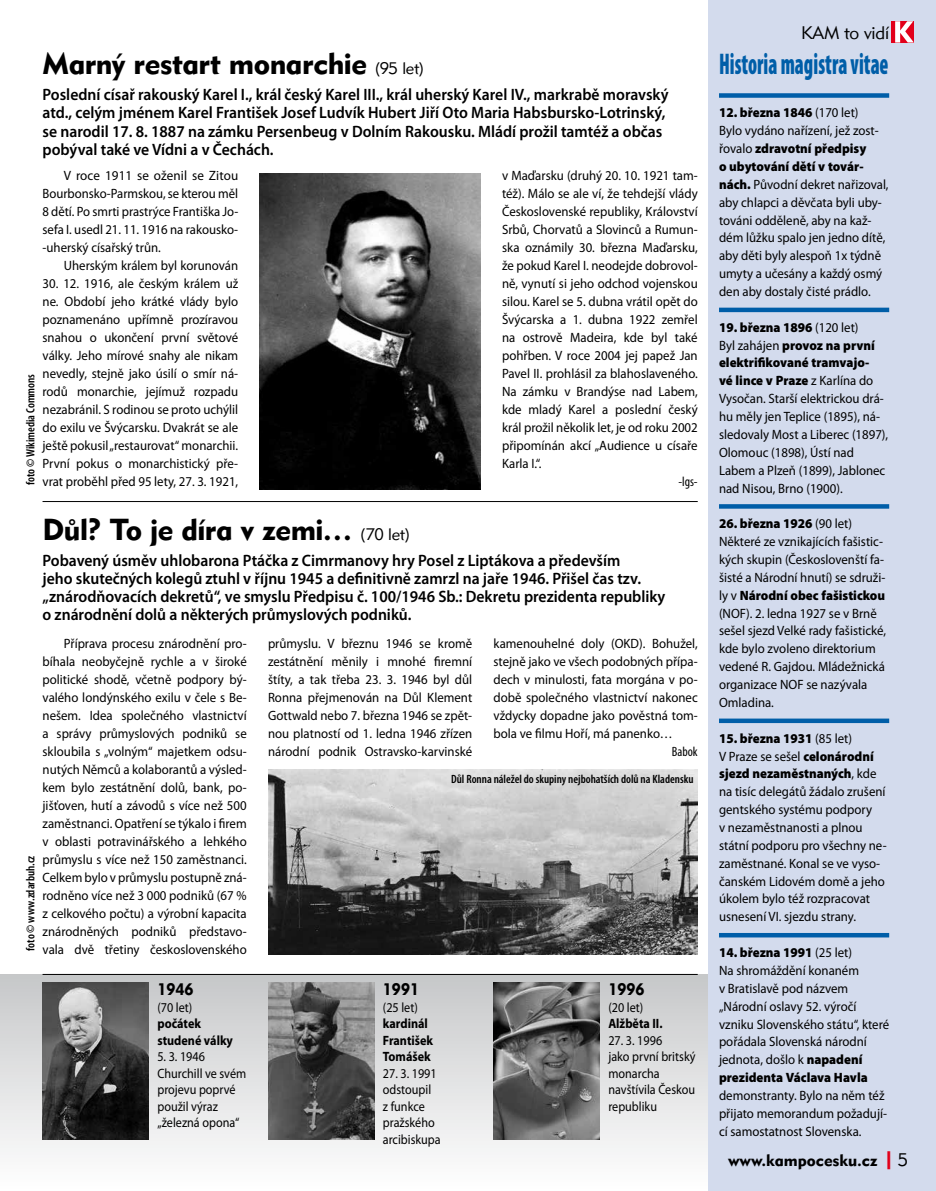
<style>
.page{position:relative;width:936px;height:1191px;background:#fff}
.page>*{position:absolute;margin:0;border:0;box-sizing:border-box;transform-origin:0 0}
.t1{font:30px "Geometric 415 AT Black A";letter-spacing:-.015em;color:#000}
.t2{font:900 condensed 30px "Myriad Pro";color:#005ea8;scale:.67 1}
.t3{font:18px "Geometric 415 AT Lite A";letter-spacing:-.01em;color:#000}
.t4{font:600 16.5px/18px "Myriad Pro";color:#000;scale:.95 1}
.t5{font:16.5px "Geometric 415 AT Black A";color:#000}
.t6{font:16.5px "Geometric 415 AT Black A";color:#000;scale:.95 1}
.t7{font:13.5px/18px "Myriad Pro";color:#000;scale:.95 1}
.t8{font:13.5px/16.5px "Myriad Pro";color:#000;scale:.9 1}
.t9{font:13.5px/18px "Myriad Pro";color:#000;text-align:justify}
.t10{font:700 13.5px/16.5px "Myriad Pro";color:#000;scale:.9 1}
.t11{font:condensed 13.5px "Myriad Pro";color:#000}
.t12{font:600 condensed 12px "Myriad Pro";color:#000}
.s1{font-family:"Geometric 415 AT Lite A";font-size:16.5px}
.s2{font-weight:900}
.s3{font-size:18px;color:#e2001a}
.s4{font-family:"Geometric 415 AT Lite A";font-size:18px}
</style>
<div class="page">
<div style="left:0;top:974px;width:708px;height:217px;background:linear-gradient(to bottom,#c5c6c8,#fff)"></div>
<div style="left:708px;top:0;width:227px;height:1191px;background:#d3dbed"></div>
<hr style="left:43px;top:974px;width:654px;height:1px;background:#000">
<img style="left:493px;top:982px;width:107px;height:158px">
<img style="left:268px;top:982px;width:106px;height:158px">
<img style="left:43px;top:982px;width:106px;height:158px">
<hr style="left:719px;top:308px;width:170px;height:4px;background:#005ea8">
<svg style="left:719px;top:504px;width:170px;height:4px"></svg>
<div style="left:719px;top:718px;width:170px;height:5px;background:#005ea8"></div>
<hr style="left:719px;top:933px;width:170px;height:4px;background:#005ea8">
<img style="left:268px;top:770px;width:429px;height:185px">
<img style="left:259px;top:173px;width:221px;height:316px">
<hr style="left:43px;top:501px;width:654px;height:1px;background:#000">
<svg style="left:719px;top:21px;width:194px;height:77px"></svg>
<h1 class="t1" style="left:43px;top:45px;width:383px">Marný restart monarchie <span class="s1">(95 let)</span></h1>
<p class="t4" style="left:43px;top:85px;width:660px">Poslední císař rakouský Karel I., král český Karel III., král uherský Karel IV., markrabě moravský atd., celým jménem Karel František Josef Ludvík Hubert Jiří Oto Maria Habsbursko-Lotrinský, se narodil 17. 8. 1887 na zámku Persenbeug v Dolním Rakousku. Mládí prožil tamtéž a občas pobýval také ve Vídni a v Čechách.</p>
<p class="t9" style="left:43px;top:166px;width:197px;text-indent:21px">V roce 1911 se oženil se Zitou Bourbonsko-Parmskou, se kterou měl 8 dětí. Po smrti prastrýce Františka Jo&shy;sefa I. usedl 21. 11. 1916 na rakousko--uherský císařský trůn.</p>
<p class="t7" style="left:64px;top:256px;width:185px">Uherským králem byl korunován</p>
<p class="t7" style="left:43px;top:274px;width:207px;text-align:justify">30. 12. 1916, ale českým králem už ne. Období jeho krátké vlády bylo poznamenáno upřímně prozíravou snahou o ukončení první světové války. Jeho mírové snahy ale nikam nevedly, stejně jako úsilí o smír ná&shy;rodů monarchie, jejímuž rozpadu nezabránil. S rodinou se proto uchýlil do exilu ve Švýcarsku. Dvakrát se ale ještě pokusil „restaurovat“ monarchii.<br>První pokus o monarchistický pře&shy;vrat proběhl před 95 lety, 27. 3. 1921,</p>
<p class="t7" style="left:502px;top:166px;width:207px;text-align:justify">v Maďarsku (druhý 20. 10. 1921 tam&shy;též). Málo se ale ví, že tehdejší vlády Československé republiky, Království Srbů, Chorvatů a Slovinců a Rumun&shy;ska oznámily 30. března Maďarsku, že pokud Karel I. neodejde dobrovol&shy;ně, vynutí si jeho odchod vojenskou silou. Karel se 5. dubna vrátil opět do Švýcarska a 1. dubna 1922 zemřel na ostrově Madeira, kde byl také pohřben. V roce 2004 jej papež Jan Pavel II. prohlásil za blahoslaveného.<br>Na zámku v Brandýse nad Labem, kde mladý Karel a poslední český král prožil několik let, je od roku 2002 připomínán akcí „Audience u císaře Karla I.“.</p>
<p class="t11" style="left:678px;top:473px;width:21px">-lgs-</p>
<p class="t12" style="left:23px;top:485px;width:112px;rotate:-90deg">foto © Wikimedia Commons</p>
<h1 class="t1" style="left:43px;top:511px;width:368px">Důl? To je díra v zemi… <span class="s1">(70 let)</span></h1>
<p class="t4" style="left:43px;top:551px;width:657px">Pobavený úsměv uhlobarona Ptáčka z Cimrmanovy hry Posel z Liptákova a především<br>jeho skutečných kolegů ztuhl v říjnu 1945 a definitivně zamrzl na jaře 1946. Přišel čas tzv. „znárodňovacích dekretů“, ve smyslu Předpisu č. 100/1946 Sb.: Dekretu prezidenta republiky o znárodnění dolů a některých průmyslových podniků.</p>
<p class="t7" style="left:43px;top:634px;width:216px;text-align:justify;text-indent:21px">Příprava procesu znárodnění pro&shy;bíhala neobyčejně rychle a v široké politické shodě, včetně podpory bý&shy;valého londýnského exilu v čele s Be&shy;nešem. Idea společného vlastnictví a správy průmyslových podniků se skloubila s „volným“ majetkem odsu&shy;nutých Němců a kolaborantů a výsled&shy;kem bylo zestátnění dolů, bank, po&shy;jišťoven, hutí a závodů s více než 500 zaměstnanci. Opatření se týkalo i firem v oblasti potravinářského a lehkého průmyslu s více než 150 zaměstnanci.<br>Celkem bylo v průmyslu postupně zná&shy;rodněno více než 3 000 podniků (67 % z celkového počtu) a výrobní kapacita znárodněných podniků představo&shy;vala dvě třetiny československého</p>
<p class="t7" style="left:268px;top:634px;width:216px;text-align:justify">průmyslu. V březnu 1946 se kromě zestátnění měnily i mnohé firemní štíty, a tak třeba 23. 3. 1946 byl důl Ronna přejmenován na Důl Klement Gottwald nebo 7. března 1946 se zpět&shy;nou platností od 1. ledna 1946 zřízen národní podnik Ostravsko-karvinské</p>
<p class="t7" style="left:493px;top:634px;width:216px;text-align:justify">kamenouhelné doly (OKD). Bohužel, stejně jako ve všech podobných přípa&shy;dech v minulosti, fata morgána v po&shy;době společného vlastnictví nakonec vždycky dopadne jako pověstná tom&shy;bola ve filmu Hoří, má panenko…</p>
<p class="t11" style="left:671px;top:743px;width:27px">Babok</p>
<p class="t12" style="left:451px;top:771px;width:244px">Důl Ronna náležel do skupiny nejbohatších dolů na Kladensku</p>
<p class="t12" style="left:23px;top:950px;width:97px;rotate:-90deg">foto © www.zdarbuh.cz</p>
<p class="t6" style="left:157px;top:979px;width:40px">1946</p>
<p class="t8" style="left:157px;top:998px;width:40px">(70 let)</p>
<p class="t10" style="left:157px;top:1015px;width:85px">počátek studené války</p>
<p class="t8" style="left:157px;top:1048px;width:100px">5. 3. 1946<br>Churchill ve svém projevu poprvé použil výraz „železná opona“</p>
<p class="t6" style="left:383px;top:979px;width:40px">1991</p>
<p class="t8" style="left:383px;top:998px;width:40px">(25 let)</p>
<p class="t10" style="left:383px;top:1015px;width:57px">kardinál<br>František<br>Tomášek</p>
<p class="t8" style="left:383px;top:1064px;width:66px">27. 3. 1991 odstoupil<br>z funkce pražského arcibiskupa</p>
<p class="t6" style="left:608px;top:979px;width:40px">1996</p>
<p class="t8" style="left:608px;top:998px;width:40px">(20 let)</p>
<p class="t10" style="left:608px;top:1015px;width:62px">Alžběta II.</p>
<p class="t8" style="left:608px;top:1031px;width:98px">27. 3. 1996<br>jako první britský monarcha navštívila Českou republiku</p>
<h2 class="t3" style="left:801px;top:21px;width:90px">KAM to vidí</h2>
<h1 class="t2" style="left:719px;top:44px;width:254px">Historia magistra vitae</h1>
<p class="t7" style="left:719px;top:104px;width:180px"><span class="s2">12. března 1846</span> (170 let)<br>Bylo vydáno nařízení, jež zost&shy;řovalo <span class="s2">zdravotní předpisy<br>o ubytování dětí v továr&shy;nách.</span> Původní dekret nařizoval, aby chlapci a děvčata byli uby&shy;továni odděleně, aby na kaž&shy;dém lůžku spalo jen jedno dítě, aby děti byly alespoň 1x týdně umyty a učesány a každý osmý den aby dostaly čisté prádlo.</p>
<p class="t7" style="left:719px;top:318px;width:180px"><span class="s2">19. března 1896</span> (120 let)<br>Byl zahájen <span class="s2">provoz na první elektrifikované tramvajo-<br>vé lince v Praze</span> z Karlína do<br>Vysočan. Starší elektrickou drá&shy;hu měly jen Teplice (1895), ná&shy;sledovaly Most a Liberec (1897),<br>Olomouc (1898), Ústí nad<br>Labem a Plzeň (1899), Jablonec nad Nisou, Brno (1900).</p>
<p class="t7" style="left:719px;top:514px;width:177px"><span class="s2">26. března 1926</span> (90 let)<br>Některé ze vznikajících fašistic&shy;kých skupin (Českoslovenští fa&shy;šisté a Národní hnutí) se sdruži&shy;ly v <span class="s2">Národní obec fašistickou </span>(NOF). 2. ledna 1927 se v Brně sešel sjezd Velké rady fašistické, kde bylo zvoleno direktorium vedené R. Gajdou. Mládežnická organizace NOF se nazývala<br>Omladina.</p>
<p class="t7" style="left:719px;top:729px;width:178px"><span class="s2">15. března 1931</span> (85 let)<br>V Praze se sešel <span class="s2">celonárodní sjezd nezaměstnaných</span>, kde na tisíc delegátů žádalo zrušení gentského systému podpory<br>v nezaměstnanosti a plnou státní podporu pro všechny ne&shy;zaměstnané. Konal se ve vyso&shy;čanském Lidovém domě a jeho úkolem bylo též rozpracovat usnesení VI. sjezdu strany.</p>
<p class="t7" style="left:719px;top:943px;width:181px"><span class="s2">14. března 1991</span> (25 let)<br>Na shromáždění konaném<br>v Bratislavě pod názvem „Národní oslavy 52. výročí vzniku Slovenského státu“, které pořádala Slovenská národní jednota, došlo k <span class="s2">napadení prezidenta Václava Havla</span></p>
<p class="t7" style="left:719px;top:1086px;width:178px">demonstranty. Bylo na něm též přijato memorandum požadují&shy;cí samostatnost Slovenska.</p>
<p class="t5" style="left:728px;top:1150px;width:181px">www.kampocesku.cz <span class="s3">|</span><span class="s4">5</span></p>
</div>
